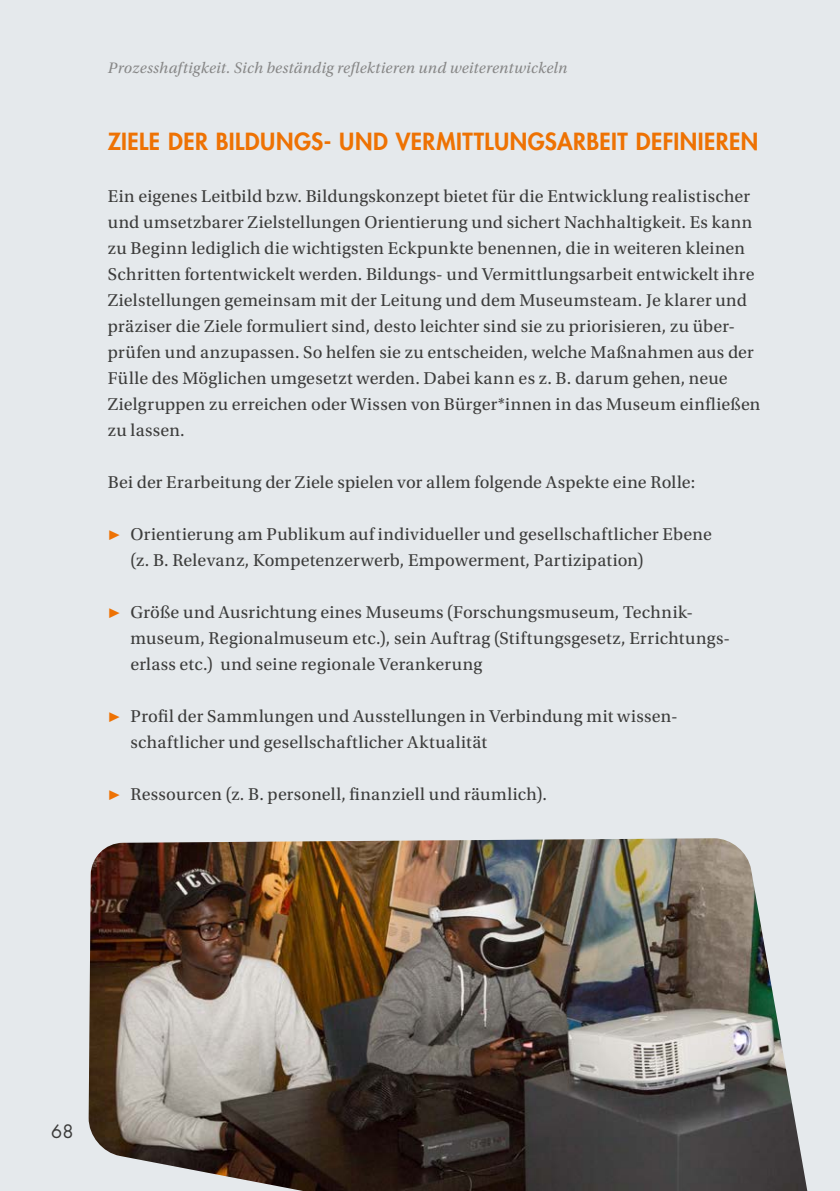
<style>
.page{position:relative;width:840px;height:1191px;background:#fff}
.page>*{position:absolute;margin:0;border:0;box-sizing:border-box;transform-origin:0 0}
.Überschriften_H2-Standard{font:800 23px "Futura LT Pro";letter-spacing:.02em;color:#ee7203}
.Fließtext_P-Fließtext_Standard{font:18px/26px "Utopia Std";letter-spacing:.015em;color:#3c3c3b}
.t1{font:18px "Futura LT Pro";color:#3c3c3b}
.t2{font:italic 16px "Utopia Std";letter-spacing:.015em;color:#878787}
.s1{color:#ee7203}
</style>
<div class="page">
<div style="left:0;top:0;width:839px;height:1191px;background:#e5e9ec"></div>
<img style="left:88px;top:838px;width:718px;height:353px">
<p class="t2" style="left:108px;top:59px;width:460px">Prozesshaftigkeit. Sich beständig reflektieren und weiterentwickeln</p>
<h2 class="Überschriften_H2-Standard" style="left:108px;top:124px;width:651px">ZIELE DER BILDUNGS- UND VERMITTLUNGSARBEIT DEFINIEREN</h2>
<p class="Fließtext_P-Fließtext_Standard" style="left:108px;top:183px;width:653px">Ein eigenes Leitbild bzw. Bildungskonzept bietet für die Entwicklung realistischer und umsetzbarer Zielstellungen Orientierung und sichert Nachhaltigkeit. Es kann zu Beginn lediglich die wichtigsten Eckpunkte benennen, die in weiteren kleinen Schritten fortentwickelt werden. Bildungs- und Vermittlungsarbeit entwickelt ihre Zielstellungen gemeinsam mit der Leitung und dem Museumsteam. Je klarer und präziser die Ziele formuliert sind, desto leichter sind sie zu priorisieren, zu über&shy;prüfen und anzupassen. So helfen sie zu entscheiden, welche Maßnahmen aus der Fülle des Möglichen umgesetzt werden. Dabei kann es z. B. darum gehen, neue Zielgruppen zu erreichen oder Wissen von Bürger*innen in das Museum einfließen zu lassen.</p>
<p class="Fließtext_P-Fließtext_Standard" style="left:108px;top:469px;width:588px">Bei der Erarbeitung der Ziele spielen vor allem folgende Aspekte eine Rolle:</p>
<p class="Fließtext_P-Fließtext_Standard" style="left:130px;top:521px;width:582px;text-indent:-23px"><span class="s1">▶</span> Orientierung am Publikum auf individueller und gesellschaftlicher Ebene (z. B. Relevanz, Kompetenzerwerb, Empowerment, Partizipation)</p>
<p class="Fließtext_P-Fließtext_Standard" style="left:130px;top:599px;width:598px;text-indent:-23px"><span class="s1">▶</span> Größe und Ausrichtung eines Museums (Forschungsmuseum, Technik&shy;museum, Regionalmuseum etc.), sein Auftrag (Stiftungsgesetz, Errichtungs&shy;erlass etc.) und seine regionale Verankerung</p>
<p class="Fließtext_P-Fließtext_Standard" style="left:130px;top:703px;width:546px;text-indent:-23px"><span class="s1">▶</span> Profil der Sammlungen und Ausstellungen in Verbindung mit wissen&shy;schaftlicher und gesellschaftlicher Aktualität</p>
<p class="Fließtext_P-Fließtext_Standard" style="left:108px;top:781px;width:440px"><span class="s1">▶</span> Ressourcen (z. B. personell, finanziell und räumlich).</p>
<p class="t1" style="left:51px;top:1119px;width:24px">68</p>
</div>
